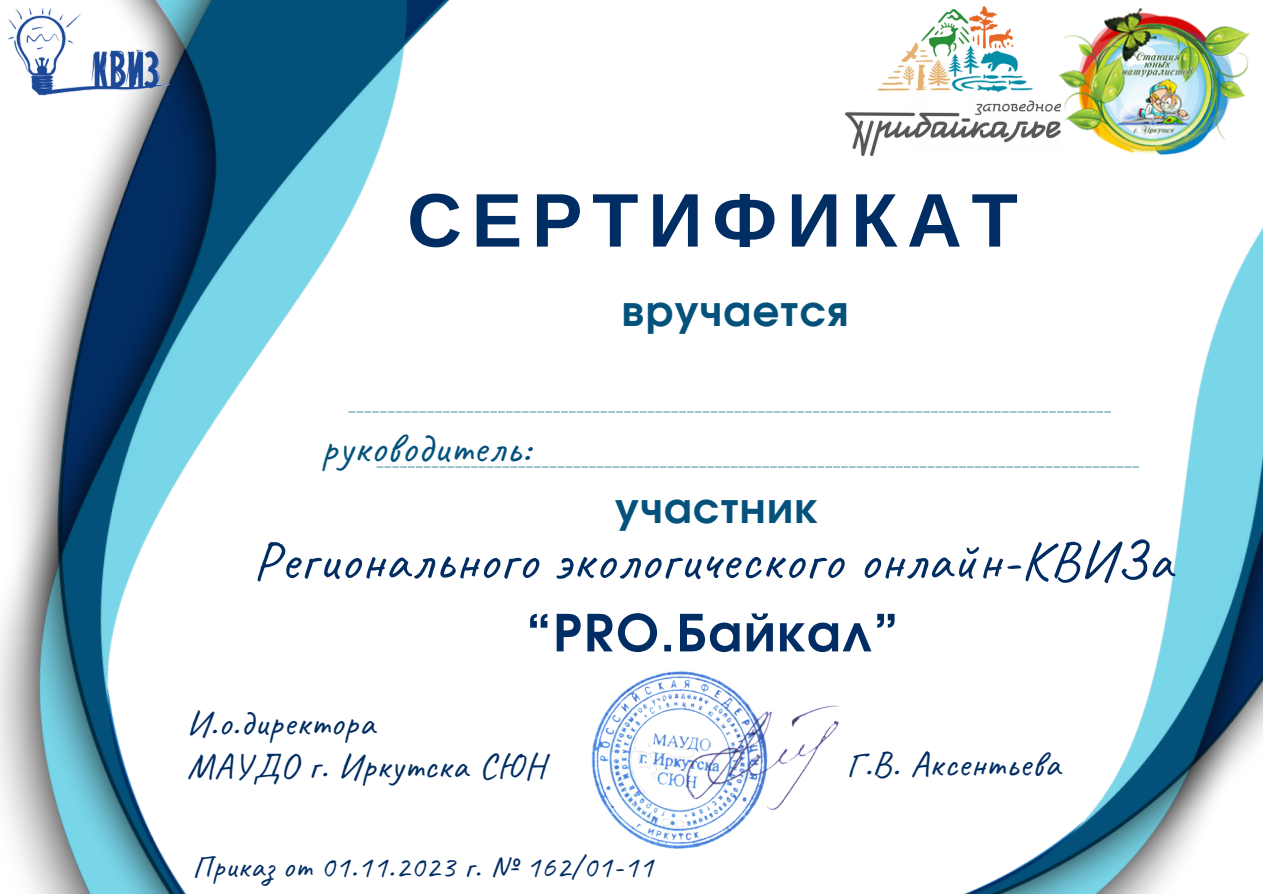
<style>
.page{position:relative;width:1263px;height:894px;background:#fff}
.page>*{position:absolute;margin:0;border:0;box-sizing:border-box;transform-origin:0 0}
.t1{font:700 75.9px "Arimo";letter-spacing:.13em;color:#002d63}
.t2{font:55.35px "Caveat";letter-spacing:.03em;color:#002d63}
.t3{font:700 50.85px "Evolventa";letter-spacing:.035em;color:#002d63}
.t4{font:700 41.85px "Evolventa";letter-spacing:.035em;color:#04527b}
.t5{font:41.85px "Caveat";letter-spacing:.03em;color:#04527b}
.t6{font:36px "Caveat";letter-spacing:.03em;color:#002d63}
.t7{font:31.35px "Caveat";letter-spacing:.03em;color:#002d63}
</style>
<div class="page">
<img style="left:0;top:0;width:481px;height:893px">
<img style="left:716px;top:155px;width:547px;height:738px">
<svg style="left:349px;top:411px;width:762px;height:1px"></svg>
<img style="left:3px;top:0;width:173px;height:100px">
<img style="left:846px;top:7px;width:199px;height:148px">
<img style="left:1045px;top:7px;width:217px;height:149px">
<svg style="left:377px;top:466px;width:762px;height:1px"></svg>
<img style="left:591px;top:648px;width:270px;height:232px">
<p class="t1" style="left:407px;top:178px;width:612px">СЕРТИФИКАТ</p>
<p class="t5" style="left:321px;top:421px;width:210px">руководитель:</p>
<p class="t4" style="left:622px;top:292px;width:228px">вручается</p>
<p class="t4" style="left:615px;top:489px;width:204px">участник</p>
<p class="t2" style="left:253px;top:525px;width:921px">Регионального экологического онлайн-КВИЗа</p>
<p class="t3" style="left:526px;top:610px;width:374px">“PRO.Байкал”</p>
<p class="t6" style="left:187px;top:700px;width:189px">И.о.директора</p>
<p class="t6" style="left:187px;top:743px;width:359px">МАУДО г. Иркутска СЮН</p>
<p class="t7" style="left:192px;top:846px;width:462px">Приказ от 01.11.2023 г. № 162/01-11</p>
<p class="t6" style="left:846px;top:741px;width:216px">Г.В. Аксентьева</p>
</div>
